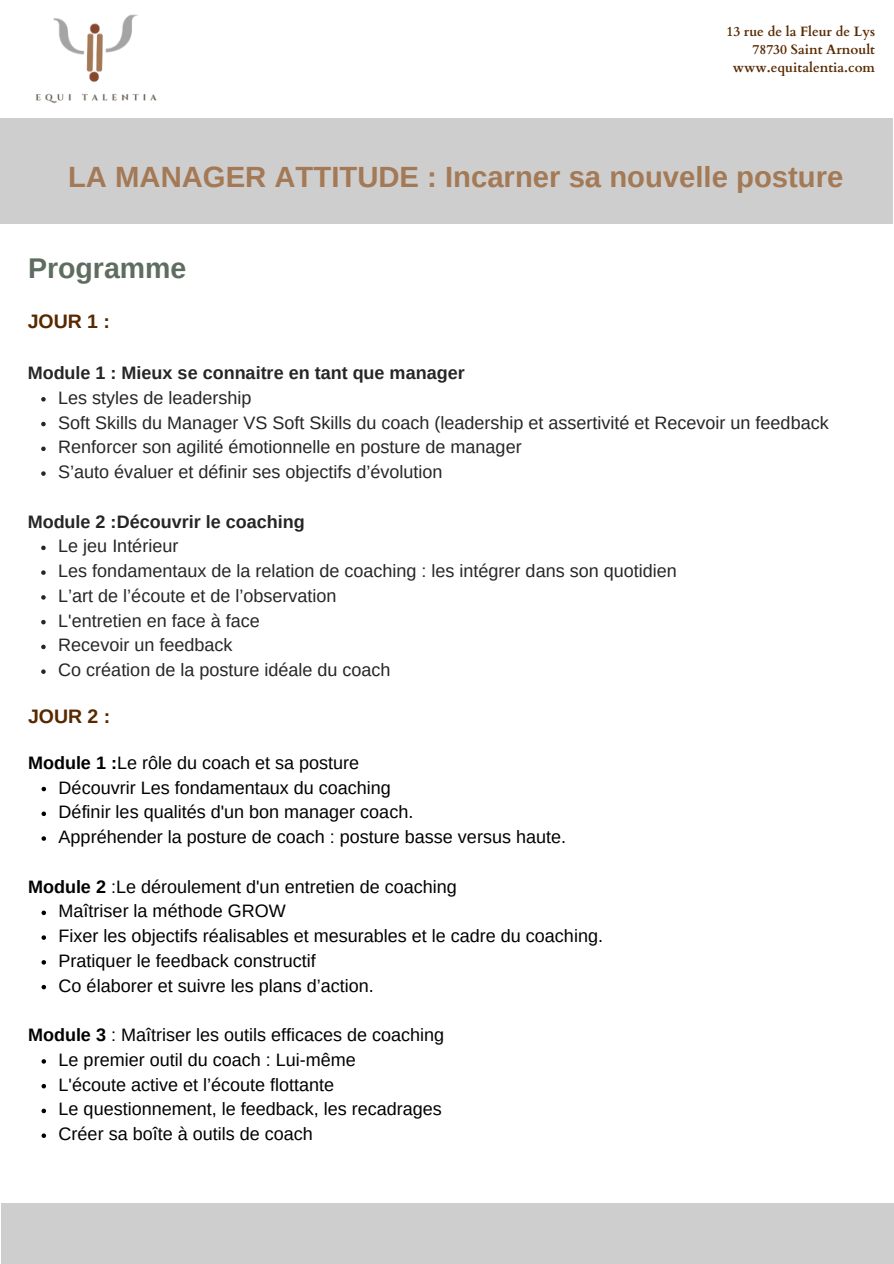
<style>
.page{position:relative;width:894px;height:1264px;background:#fff}
.page>*{position:absolute;margin:0;border:0;box-sizing:border-box;transform-origin:0 0}
.t1{font:700 29.25px "Arimo";color:#a37956}
.t2{font:700 28.5px "Arimo";color:#5f6d60}
.t3{font:700 19.5px "Arimo";color:#582900}
.t4{font:18px "Arimo";color:#000}
.t5{font:18px "Arimo";color:#272626}
.t6{font:700 18px "Arimo";color:#272626}
.t7{font:700 13.5px "Cardo";color:#582900}
.s1{font-weight:700}
</style>
<div class="page">
<div style="left:0;top:118px;width:892px;height:106px;background:#cecece"></div>
<img style="left:36px;top:14px;width:121px;height:90px">
<div style="left:1px;top:1202px;width:892px;height:61px;background:#cecece"></div>
<svg style="left:42px;top:786px;width:4px;height:5px"></svg>
<svg style="left:42px;top:811px;width:4px;height:5px"></svg>
<svg style="left:42px;top:836px;width:4px;height:4px"></svg>
<svg style="left:42px;top:910px;width:4px;height:5px"></svg>
<svg style="left:42px;top:935px;width:4px;height:4px"></svg>
<svg style="left:42px;top:960px;width:4px;height:4px"></svg>
<svg style="left:42px;top:984px;width:4px;height:5px"></svg>
<svg style="left:42px;top:1059px;width:4px;height:4px"></svg>
<svg style="left:42px;top:1084px;width:4px;height:4px"></svg>
<svg style="left:42px;top:1108px;width:4px;height:5px"></svg>
<svg style="left:42px;top:1133px;width:4px;height:4px"></svg>
<svg style="left:41px;top:397px;width:5px;height:4px"></svg>
<svg style="left:41px;top:422px;width:5px;height:4px"></svg>
<svg style="left:41px;top:446px;width:5px;height:5px"></svg>
<svg style="left:41px;top:471px;width:5px;height:5px"></svg>
<svg style="left:41px;top:545px;width:5px;height:5px"></svg>
<svg style="left:41px;top:570px;width:5px;height:5px"></svg>
<svg style="left:41px;top:595px;width:5px;height:4px"></svg>
<svg style="left:41px;top:620px;width:5px;height:4px"></svg>
<svg style="left:41px;top:644px;width:5px;height:5px"></svg>
<svg style="left:41px;top:669px;width:5px;height:5px"></svg>
<p class="t7" style="left:726px;top:23px;width:150px">13 rue de la Fleur de Lys</p>
<p class="t7" style="left:752px;top:41px;width:124px">78730 Saint Arnoult</p>
<h1 class="t7" style="left:732px;top:59px;width:144px">www.equitalentia.com</h1>
<p class="t1" style="left:68px;top:161px;width:776px">LA MANAGER ATTITUDE : Incarner sa nouvelle posture</p>
<h1 class="t2" style="left:28px;top:252px;width:160px">Programme</h1>
<h4 class="t3" style="left:28px;top:311px;width:84px">JOUR 1 :</h4>
<p class="t6" style="left:28px;top:363px;width:438px">Module 1 : Mieux se connaitre en tant que manager</p>
<p class="t5" style="left:58px;top:387px;width:195px">Les styles de leadership</p>
<p class="t5" style="left:58px;top:412px;width:771px">Soft Skills du Manager VS Soft Skills du coach (leadership et assertivité et Recevoir un feedback</p>
<h4 class="t5" style="left:58px;top:437px;width:465px">Renforcer son agilité émotionnelle en posture de manager</h4>
<p class="t5" style="left:58px;top:462px;width:385px">S’auto évaluer et définir ses objectifs d’évolution</p>
<p class="t6" style="left:28px;top:511px;width:278px">Module 2 :Découvrir le coaching</p>
<p class="t5" style="left:58px;top:536px;width:121px">Le jeu Intérieur</p>
<p class="t5" style="left:58px;top:561px;width:620px">Les fondamentaux de la relation de coaching : les intégrer dans son quotidien</p>
<h4 class="t5" style="left:58px;top:585px;width:279px">L’art de l’écoute et de l’observation</h4>
<p class="t5" style="left:58px;top:610px;width:203px">L'entretien en face à face</p>
<p class="t5" style="left:58px;top:635px;width:176px">Recevoir un feedback</p>
<p class="t5" style="left:58px;top:660px;width:334px">Co création de la posture idéale du coach</p>
<h2 class="t3" style="left:28px;top:705px;width:84px">JOUR 2 :</h2>
<h3 class="t4" style="left:28px;top:752px;width:332px"><span class="s1">Module 1 :</span>Le rôle du coach et sa posture</h3>
<p class="t4" style="left:59px;top:777px;width:334px">Découvrir Les fondamentaux du coaching</p>
<p class="t4" style="left:59px;top:802px;width:356px">Définir les qualités d'un bon manager coach.</p>
<p class="t4" style="left:59px;top:826px;width:509px">Appréhender la posture de coach : posture basse versus haute.</p>
<p class="t4" style="left:28px;top:876px;width:430px"><span class="s1">Module 2</span> :Le déroulement d'un entretien de coaching</p>
<h3 class="t4" style="left:59px;top:901px;width:228px">Maîtriser la méthode GROW</h3>
<p class="t4" style="left:59px;top:925px;width:545px">Fixer les objectifs réalisables et mesurables et le cadre du coaching.</p>
<p class="t4" style="left:59px;top:950px;width:258px">Pratiquer le feedback constructif</p>
<p class="t4" style="left:59px;top:975px;width:316px">Co élaborer et suivre les plans d’action.</p>
<p class="t4" style="left:28px;top:1024px;width:417px"><span class="s1">Module 3</span> : Maîtriser les outils efficaces de coaching</p>
<p class="t4" style="left:59px;top:1049px;width:298px">Le premier outil du coach : Lui-même</p>
<p class="t4" style="left:59px;top:1074px;width:277px">L'écoute active et l’écoute flottante</p>
<p class="t4" style="left:59px;top:1099px;width:385px">Le questionnement, le feedback, les recadrages</p>
<h2 class="t4" style="left:59px;top:1123px;width:255px">Créer sa boîte à outils de coach</h2>
</div>
